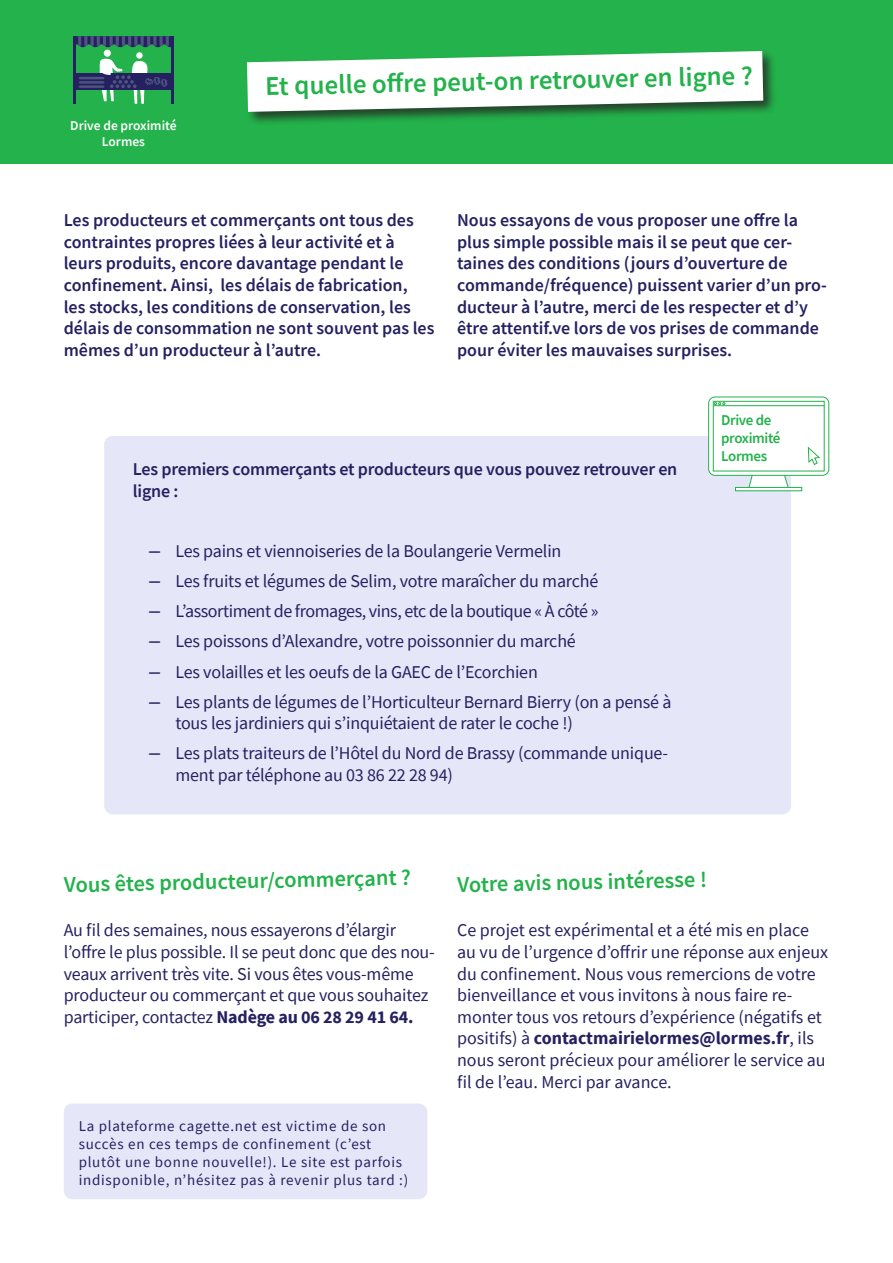
<style>
.page{position:relative;width:893px;height:1263px;background:#fff}
.page>*{position:absolute;margin:0;border:0;box-sizing:border-box;transform-origin:0 0}
.t1{font:600 27px "Source Sans Pro";color:#23b24b}
.t2{font:600 22.5px "Source Sans Pro";color:#23b24b}
.t3{font:18px/21.6px "Source Sans Pro";letter-spacing:-.01em;color:#252161}
.t4{font:600 18px/21.6px "Source Sans Pro";color:#252161}
.t5{font:15px/18px "Source Sans Pro";letter-spacing:.05em;color:#252161}
.t6{font:600 15px/18px "Source Sans Pro";letter-spacing:-.025em;color:#23b24b}
.t7{font:600 13.5px/16.2px "Source Sans Pro";color:#fff;text-align:center}
.s1{font-weight:600}
.s2{font-weight:700}
</style>
<div class="page">
<div style="left:104px;top:436px;width:687px;height:378px;background:#e5e6f8;border-radius:9px"></div>
<div style="left:64px;top:1103px;width:363px;height:96px;background:#e5e6f8;border-radius:9px"></div>
<svg style="left:748px;top:476px;width:41px;height:11px"></svg>
<svg style="left:735px;top:487px;width:67px;height:4px"></svg>
<svg style="left:709px;top:397px;width:120px;height:78px"></svg>
<div style="left:708px;top:397px;width:121px;height:79px;border:1px solid #23b24b;border-radius:6px"></div>
<div style="left:713px;top:401px;width:111px;height:70px;background:#fff;border:1px solid #23b24b"></div>
<hr style="left:713px;top:405px;width:111px;height:1px;background:#23b24b">
<svg style="left:714px;top:402px;width:11px;height:3px"></svg>
<svg style="left:807px;top:447px;width:13px;height:18px"></svg>
<div style="left:0;top:0;width:893px;height:164px;background:#23b24b"></div>
<div style="left:245px;top:49px;width:532px;height:77px;background:#231f20;opacity:.75"></div>
<svg style="left:247px;top:51px;width:516px;height:61px;background:#d5e8da"></svg>
<svg style="left:136px;top:52px;width:7px;height:7px"></svg>
<div style="left:104px;top:50px;width:7px;height:7px;background:#fff;border-radius:50%"></div>
<div style="left:73px;top:74px;width:100px;height:16px;background:#252161"></div>
<svg style="left:75px;top:36px;width:97px;height:11px"></svg>
<svg style="left:79px;top:58px;width:89px;height:46px"></svg>
<hr style="left:73px;top:36px;width:2px;height:68px;background:#252161">
<hr style="left:172px;top:36px;width:2px;height:68px;background:#252161">
<p class="t7" style="left:70px;top:118px;width:108px">Drive de proximité<br>Lormes</p>
<p class="t1" style="left:265px;top:67px;width:489px;rotate:-1deg">Et quelle off re peut-on retrouver en ligne ?</p>
<p class="t4" style="left:64px;top:209px;width:372px">Les producteurs et commerçants ont tous des contraintes propres liées à leur activité et à leurs produits, encore davantage pendant le confinement. Ainsi, les délais de fabrication,<br>les stocks, les conditions de conservation, les délais de consommation ne sont souvent pas les mêmes d’un producteur à l’autre.</p>
<p class="t4" style="left:457px;top:209px;width:371px">Nous essayons de vous proposer une offre la plus simple possible mais il se peut que cer&shy;taines des conditions (jours d’ouverture de commande/fréquence) puissent varier d’un pro&shy;ducteur à l’autre, merci de les respecter et d’y être attentif.ve lors de vos prises de commande pour éviter les mauvaises surprises.</p>
<p class="t4" style="left:133px;top:458px;width:546px">Les premiers commerçants et producteurs que vous pouvez retrouver en ligne :</p>
<p class="t3" style="left:148px;top:540px;width:415px"><span class="s1">؟</span> Les pains et viennoiseries de la Boulangerie Vermelin</p>
<p class="t3" style="left:148px;top:570px;width:451px"><span class="s1">؟</span> Les fruits et légumes de Selim, votre maraîcher du marché</p>
<p class="t3" style="left:148px;top:600px;width:452px"><span class="s1">؟</span> L’assortiment de fromages, vins, etc de la boutique « À côté »</p>
<p class="t3" style="left:148px;top:630px;width:429px"><span class="s1">؟</span> Les poissons d’Alexandre, votre poissonnier du marché</p>
<p class="t3" style="left:148px;top:661px;width:391px"><span class="s1">؟</span> Les volailles et les oeufs de la GAEC de l’Ecorchien</p>
<p class="t3" style="left:175px;top:691px;width:498px;text-indent:-27px"><span class="s1">؟</span> Les plants de légumes de l’Horticulteur Bernard Bierry (on a pensé à tous les jardiniers qui s’inquiétaient de rater le coche !)</p>
<p class="t3" style="left:175px;top:742px;width:494px;text-indent:-27px"><span class="s1">؟</span> Les plats traiteurs de l’Hôtel du Nord de Brassy (commande unique&shy;ment par téléphone au 03 86 22 28 94)</p>
<p class="t6" style="left:721px;top:411px;width:52px">Drive de</p>
<p class="t6" style="left:721px;top:429px;width:61px">proximité<br>Lormes</p>
<p class="t2" style="left:64px;top:869px;width:349px;rotate:-1deg">Vous êtes producteur/commerçant ?</p>
<p class="t2" style="left:457px;top:869px;width:251px;rotate:-1deg">Votre avis nous intéresse !</p>
<p class="t3" style="left:64px;top:919px;width:372px">Au fil des semaines, nous essayerons d’élargir l’offre le plus possible. Il se peut donc que des nou&shy;veaux arrivent très vite. Si vous êtes vous-même producteur ou commerçant et que vous souhaitez participer, contactez <span class="s2">Nadège au 06 28 29 41 64.</span></p>
<p class="t3" style="left:457px;top:919px;width:373px">Ce projet est expérimental et a été mis en place au vu de l’urgence d’offrir une réponse aux enjeux du confinement. Nous vous remercions de votre bienveillance et vous invitons à nous faire re&shy;monter tous vos retours d’expérience (négatifs et positifs) à <span class="s2">contactmairielormes@lormes.fr</span>, ils nous seront précieux pour améliorer le service au fil de l’eau. Merci par avance.</p>
<p class="t5" style="left:79px;top:1117px;width:331px">La plateforme cagette.net est victime de son succès en ces temps de confinement (c’est plutôt une bonne nouvelle!). Le site est parfois indisponible, n’hésitez pas à revenir plus tard :)</p>
</div>
